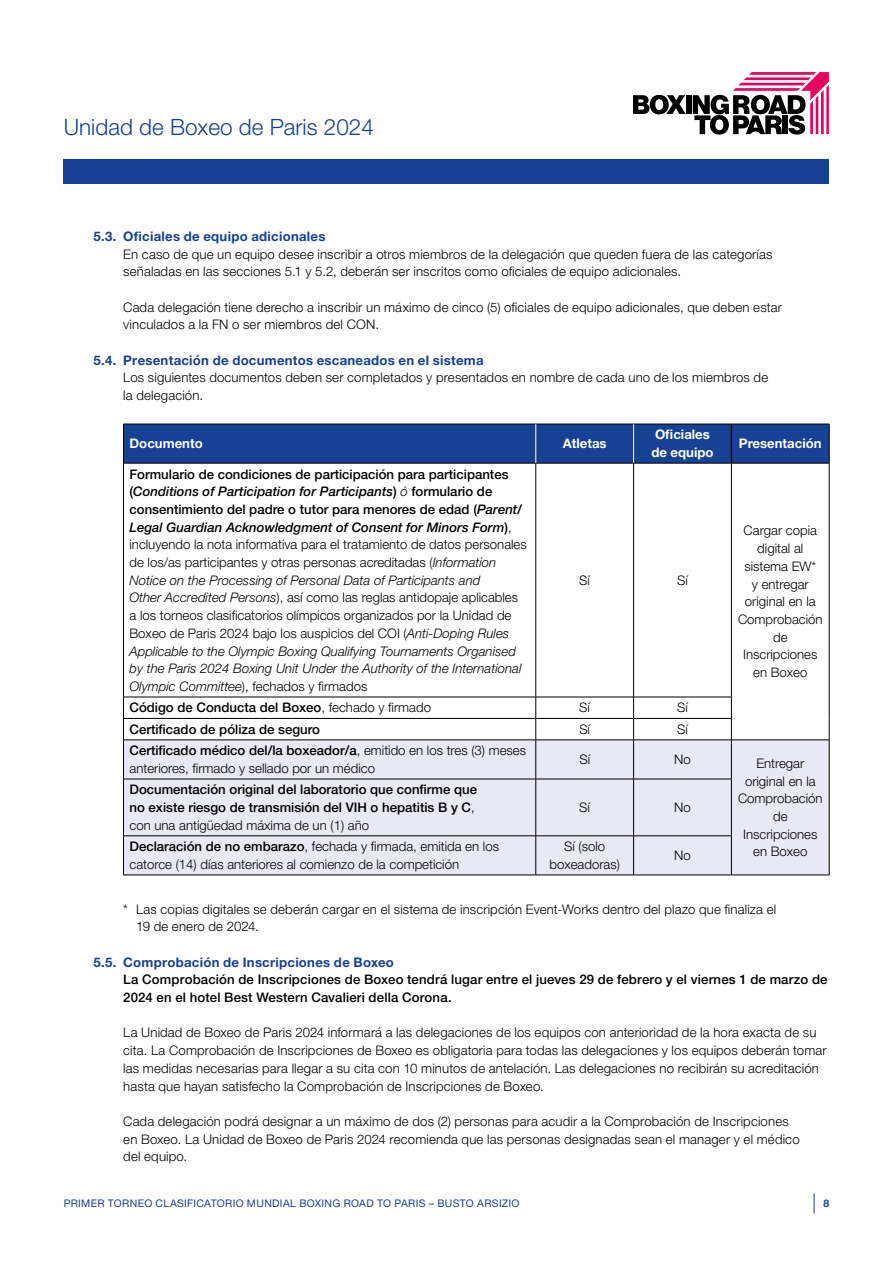
<style>
.page{position:relative;width:893px;height:1263px;background:#fff}
.page>*{position:absolute;margin:0;border:0;box-sizing:border-box;transform-origin:0 0}
.t1{font:300 22.5px "Helvetica Neue LT Pro";color:#164194}
.t2{font:300 13.2px/17.7px "Helvetica Neue LT Pro";letter-spacing:.01em;color:#000}
.t3{font:500 13.2px/17.7px "Helvetica Neue LT Pro";color:#000}
.t4{font:700 13.2px "Helvetica Neue LT Pro";letter-spacing:.02em;color:#164194}
.t5{font:700 13.2px/17.7px "Helvetica Neue LT Pro";color:#fff}
.t6{font:10.5px "Helvetica Neue LT Pro";letter-spacing:.03em;color:#164194}
.t7{font:700 10.5px "Helvetica Neue LT Pro";color:#164194}
.s1{font-weight:500}
.s2{font-weight:500;font-style:italic}
.s3{font-style:italic}
.s4{font-weight:300}
</style>
<div class="page">
<svg style="left:633px;top:95px;width:53px;height:19px"></svg>
<div style="left:686px;top:95px;width:5px;height:19px;background:#000"></div>
<svg style="left:693px;top:72px;width:136px;height:63px"></svg>
<div style="left:64px;top:159px;width:765px;height:25px;background:#164194"></div>
<svg style="left:814px;top:1193px;width:1px;height:20px"></svg>
<div style="left:124px;top:425px;width:705px;height:38px;background:#164194"></div>
<div style="left:124px;top:741px;width:705px;height:134px;background:#e9e9f6"></div>
<hr style="left:123px;top:424px;width:413px;height:1px;background:#000">
<hr style="left:123px;top:424px;width:1px;height:39px;background:#000">
<hr style="left:536px;top:424px;width:98px;height:1px;background:#000">
<hr style="left:634px;top:424px;width:97px;height:1px;background:#000">
<hr style="left:731px;top:424px;width:98px;height:1px;background:#000">
<hr style="left:829px;top:424px;width:1px;height:39px;background:#000">
<hr style="left:123px;top:463px;width:1px;height:234px;background:#000">
<hr style="left:829px;top:463px;width:1px;height:234px;background:#000">
<svg style="left:123px;top:698px;width:1px;height:42px"></svg>
<svg style="left:829px;top:697px;width:1px;height:43px"></svg>
<hr style="left:123px;top:740px;width:1px;height:39px;background:#000">
<hr style="left:829px;top:740px;width:1px;height:39px;background:#000">
<hr style="left:123px;top:779px;width:1px;height:57px;background:#000">
<hr style="left:829px;top:779px;width:1px;height:57px;background:#000">
<hr style="left:123px;top:836px;width:1px;height:39px;background:#000">
<hr style="left:829px;top:836px;width:1px;height:39px;background:#000">
<hr style="left:731px;top:424px;width:1px;height:39px;background:#000">
<hr style="left:123px;top:463px;width:413px;height:1px;background:#000">
<hr style="left:536px;top:463px;width:98px;height:1px;background:#000">
<hr style="left:535px;top:463px;width:1px;height:234px;background:#000">
<hr style="left:634px;top:463px;width:97px;height:1px;background:#000">
<hr style="left:633px;top:463px;width:1px;height:234px;background:#000">
<hr style="left:731px;top:463px;width:98px;height:1px;background:#000">
<hr style="left:731px;top:463px;width:1px;height:234px;background:#000">
<hr style="left:123px;top:697px;width:413px;height:1px;background:#000">
<hr style="left:536px;top:697px;width:98px;height:1px;background:#000">
<hr style="left:634px;top:697px;width:98px;height:1px;background:#000">
<hr style="left:123px;top:718px;width:413px;height:1px;background:#000">
<hr style="left:536px;top:718px;width:98px;height:1px;background:#000">
<svg style="left:535px;top:697px;width:1px;height:43px"></svg>
<hr style="left:634px;top:718px;width:98px;height:1px;background:#000">
<svg style="left:633px;top:697px;width:1px;height:43px"></svg>
<svg style="left:731px;top:697px;width:1px;height:43px"></svg>
<hr style="left:123px;top:740px;width:413px;height:1px;background:#000">
<hr style="left:536px;top:740px;width:98px;height:1px;background:#000">
<hr style="left:535px;top:740px;width:1px;height:39px;background:#000">
<hr style="left:634px;top:740px;width:97px;height:1px;background:#000">
<hr style="left:633px;top:740px;width:1px;height:39px;background:#000">
<hr style="left:731px;top:740px;width:98px;height:1px;background:#000">
<hr style="left:731px;top:740px;width:1px;height:39px;background:#000">
<hr style="left:123px;top:779px;width:413px;height:1px;background:#000">
<hr style="left:536px;top:779px;width:98px;height:1px;background:#000">
<hr style="left:535px;top:779px;width:1px;height:57px;background:#000">
<hr style="left:634px;top:779px;width:98px;height:1px;background:#000">
<hr style="left:633px;top:779px;width:1px;height:57px;background:#000">
<hr style="left:731px;top:779px;width:1px;height:57px;background:#000">
<hr style="left:123px;top:835px;width:413px;height:1px;background:#000">
<hr style="left:536px;top:835px;width:98px;height:1px;background:#000">
<hr style="left:535px;top:836px;width:1px;height:39px;background:#000">
<hr style="left:634px;top:835px;width:98px;height:1px;background:#000">
<hr style="left:633px;top:836px;width:1px;height:39px;background:#000">
<hr style="left:731px;top:836px;width:1px;height:39px;background:#000">
<hr style="left:123px;top:875px;width:413px;height:1px;background:#000">
<hr style="left:536px;top:875px;width:98px;height:1px;background:#000">
<hr style="left:634px;top:875px;width:97px;height:1px;background:#000">
<hr style="left:731px;top:875px;width:98px;height:1px;background:#000">
<hr style="left:535px;top:424px;width:1px;height:39px;background:#fff">
<hr style="left:633px;top:424px;width:1px;height:39px;background:#fff">
<h1 class="t1" style="left:64px;top:113px;width:312px">Unidad de Boxeo de Paris 2024</h1>
<p class="t4" style="left:94px;top:228px;width:233px">5.3. Oficiales de equipo adicionales</p>
<p class="t2" style="left:123px;top:245px;width:651px">En caso de que un equipo desee inscribir a otros miembros de la delegación que queden fuera de las categorías señaladas en las secciones 5.1 y 5.2, deberán ser inscritos como oficiales de equipo adicionales.</p>
<p class="t2" style="left:123px;top:298px;width:660px">Cada delegación tiene derecho a inscribir un máximo de cinco (5) oficiales de equipo adicionales, que deben estar vinculados a la FN o ser miembros del CON.</p>
<p class="t4" style="left:94px;top:352px;width:392px">5.4. Presentación de documentos escaneados en el sistema</p>
<p class="t2" style="left:123px;top:369px;width:646px">Los siguientes documentos deben ser completados y presentados en nombre de cada uno de los miembros de la delegación.</p>
<p class="t5" style="left:129px;top:434px;width:75px">Documento</p>
<p class="t5" style="left:563px;top:434px;width:45px">Atletas</p>
<p class="t5" style="left:651px;top:425px;width:64px">Oficiales de equipo</p>
<p class="t5" style="left:739px;top:434px;width:84px">Presentación</p>
<p class="t2" style="left:129px;top:465px;width:399px"><span class="s1">Formulario de condiciones de participación para participantes (</span><span class="s2">Conditions of Participation for Participants</span><span class="s1">)</span> <span class="s3">ó</span> <span class="s1">formulario de consentimiento del padre o tutor para menores de edad (</span><span class="s2">Parent/ Legal Guardian Acknowledgment of Consent for Minors Form</span><span class="s1">)</span>, incluyendo la nota informativa para el tratamiento de datos personales de los/as participantes y otras personas acreditadas (<span class="s3">Information Notice on the Processing of Personal Data of Participants and<br>Other Accredited Persons</span>), así como las reglas antidopaje aplicables a los torneos clasificatorios olímpicos organizados por la Unidad de Boxeo de Paris 2024 bajo los auspicios del COI (<span class="s3">Anti-Doping Rules Applicable to the Olympic Boxing Qualifying Tournaments Organised by the Paris 2024 Boxing Unit Under the Authority of the International Olympic Committee</span>), fechados y firmados</p>
<p class="t2" style="left:738px;top:522px;width:86px;text-align:center">Cargar copia digital al sistema EW*<br>y entregar original en la<br>Comprobación de<br>Inscripciones en Boxeo</p>
<p class="t2" style="left:579px;top:571px;width:12px">Sí</p>
<p class="t2" style="left:677px;top:571px;width:12px">Sí</p>
<p class="t3" style="left:129px;top:699px;width:303px">Código de Conducta del Boxeo<span class="s4">, fechado y firmado</span></p>
<p class="t2" style="left:579px;top:699px;width:12px">Sí</p>
<p class="t2" style="left:677px;top:699px;width:12px">Sí</p>
<p class="t3" style="left:130px;top:720px;width:192px">Certificado de póliza de seguro</p>
<p class="t2" style="left:579px;top:720px;width:12px">Sí</p>
<p class="t2" style="left:677px;top:720px;width:12px">Sí</p>
<p class="t2" style="left:130px;top:741px;width:398px"><span class="s1">Certificado médico del/la boxeador/a</span>, emitido en los tres (3) meses anteriores, firmado y sellado por un médico</p>
<p class="t2" style="left:579px;top:750px;width:12px">Sí</p>
<p class="t2" style="left:674px;top:750px;width:18px">No</p>
<p class="t2" style="left:738px;top:754px;width:86px;text-align:center">Entregar original en la<br>Comprobación de<br>Inscripciones en Boxeo</p>
<p class="t3" style="left:129px;top:781px;width:349px">Documentación original del laboratorio que confirme que no existe riesgo de transmisión del VIH o hepatitis B y C<span class="s4">, con una antigüedad máxima de un (1) año</span></p>
<p class="t2" style="left:579px;top:798px;width:12px">Sí</p>
<p class="t2" style="left:674px;top:798px;width:18px">No</p>
<p class="t2" style="left:129px;top:837px;width:371px"><span class="s1">Declaración de no embarazo</span>, fechada y firmada, emitida en los catorce (14) días anteriores al comienzo de la competición</p>
<p class="t2" style="left:549px;top:837px;width:72px;text-align:center">Sí (solo boxeadoras)</p>
<p class="t2" style="left:674px;top:846px;width:18px">No</p>
<p class="t2" style="left:136px;top:900px;width:642px;text-indent:-13px">* Las copias digitales se deberán cargar en el sistema de inscripción Event-Works dentro del plazo que finaliza el<br>19 de enero de 2024.</p>
<p class="t4" style="left:94px;top:953px;width:302px">5.5. Comprobación de Inscripciones de Boxeo</p>
<p class="t3" style="left:123px;top:970px;width:706px">La Comprobación de Inscripciones de Boxeo tendrá lugar entre el jueves 29 de febrero y el viernes 1 de marzo de<br>2024 en el hotel Best Western Cavalieri della Corona.</p>
<p class="t2" style="left:123px;top:1023px;width:705px">La Unidad de Boxeo de Paris 2024 informará a las delegaciones de los equipos con anterioridad de la hora exacta de su cita. La Comprobación de Inscripciones de Boxeo es obligatoria para todas las delegaciones y los equipos deberán tomar las medidas necesarias para llegar a su cita con 10 minutos de antelación. Las delegaciones no recibirán su acreditación hasta que hayan satisfecho la Comprobación de Inscripciones de Boxeo.</p>
<p class="t2" style="left:123px;top:1112px;width:678px">Cada delegación podrá designar a un máximo de dos (2) personas para acudir a la Comprobación de Inscripciones en Boxeo. La Unidad de Boxeo de Paris 2024 recomienda que las personas designadas sean el manager y el médico del equipo.</p>
<p class="t6" style="left:64px;top:1196px;width:457px">PRIMER TORNEO CLASIFICATORIO MUNDIAL BOXING ROAD TO PARIS – BUSTO ARSIZIO</p>
<p class="t7" style="left:823px;top:1196px;width:7px">8</p>
</div>
